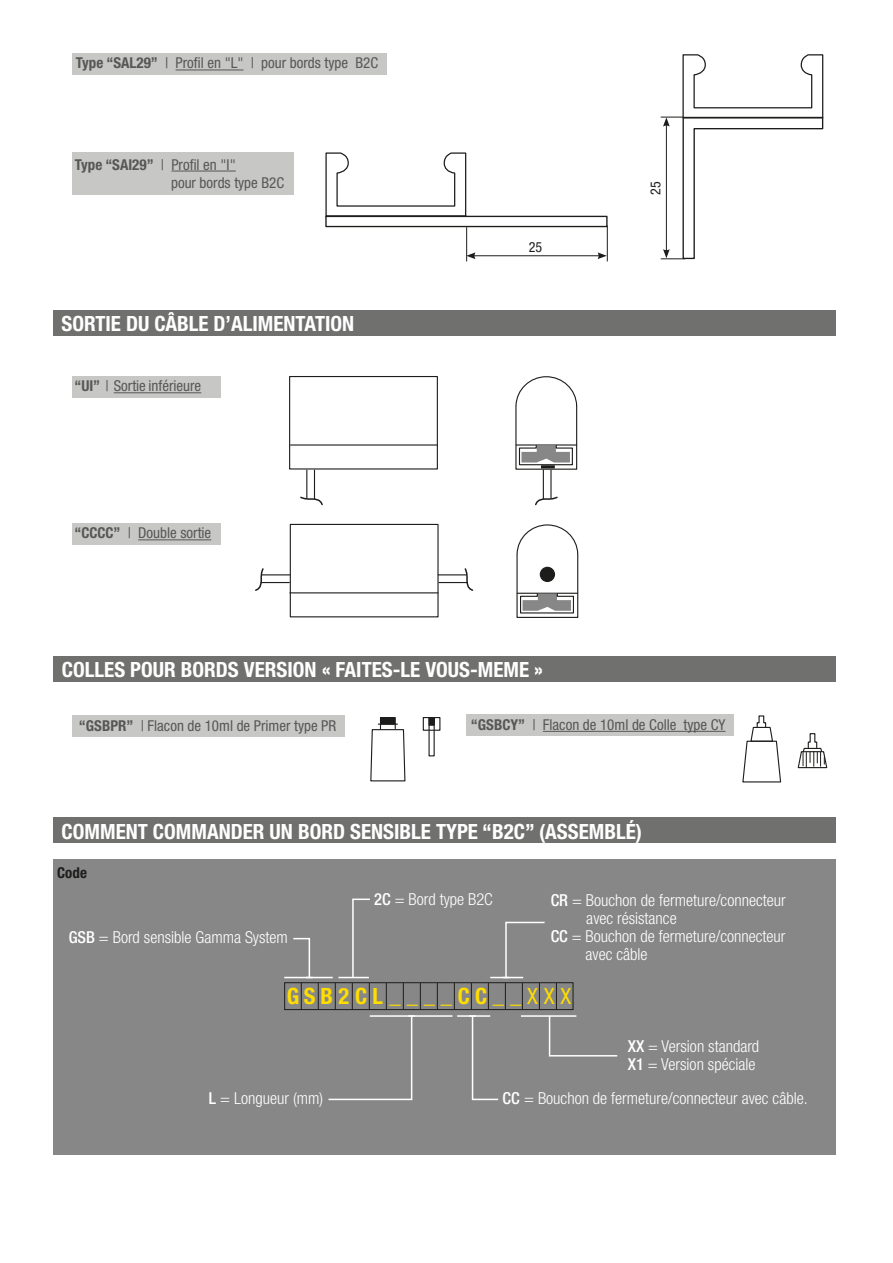
<style>
.page{position:relative;width:893px;height:1263px;background:#fff}
.page>*{position:absolute;margin:0;border:0;box-sizing:border-box;transform-origin:0 0}
.t1{font:700 condensed 22.5px "Helvetica Neue LT Std";letter-spacing:.23em;color:#fd0}
.t2{font:700 condensed 21px "Helvetica Neue LT Std";color:#fff}
.t3{font:300 condensed 16.5px/18px "Helvetica Neue LT Std";color:#fff}
.t4{font:condensed 15px/18px "Helvetica Neue LT Std";color:#575756}
.t5{font:700 condensed 15px "Helvetica Neue LT Std";color:#1d1d1b}
.t6{font:condensed 13.95px "Helvetica Neue LT Std";color:#1d1d1b}
.s1{font-weight:700}
.s2{font-weight:500}
.s3{font-weight:400}
</style>
<div class="page">
<div style="left:53px;top:817px;width:783px;height:26px;background:#70706f"></div>
<div style="left:72px;top:152px;width:221px;height:43px;background:#c7c7c6"></div>
<hr style="left:171px;top:171px;width:65px;height:1px;background:#575756">
<div style="left:72px;top:53px;width:315px;height:21px;background:#c7c7c6"></div>
<hr style="left:176px;top:70px;width:68px;height:1px;background:#575756">
<hr style="left:607px;top:226px;width:1px;height:35px;background:#1d1d1b">
<hr style="left:470px;top:255px;width:131px;height:1px;background:#1d1d1b">
<hr style="left:466px;top:227px;width:1px;height:34px;background:#1d1d1b">
<svg style="left:466px;top:252px;width:9px;height:7px"></svg>
<svg style="left:598px;top:252px;width:9px;height:7px"></svg>
<div style="left:53px;top:310px;width:782px;height:26px;background:#70706f"></div>
<div style="left:72px;top:376px;width:149px;height:21px;background:#c7c7c6"></div>
<hr style="left:114px;top:392px;width:87px;height:1px;background:#575756">
<div style="left:72px;top:523px;width:149px;height:21px;background:#c7c7c6"></div>
<hr style="left:138px;top:539px;width:73px;height:1px;background:#575756">
<div style="left:289px;top:376px;width:149px;height:93px;border:1px solid #1d1d1b"></div>
<hr style="left:290px;top:444px;width:147px;height:2px;background:#1d1d1b">
<svg style="left:300px;top:470px;width:23px;height:36px"></svg>
<svg style="left:515px;top:376px;width:63px;height:130px"></svg>
<div style="left:541px;top:465px;width:14px;height:3px;border:2px solid #1d1d1b"></div>
<svg style="left:516px;top:524px;width:63px;height:94px"></svg>
<div style="left:290px;top:524px;width:149px;height:93px;border:1px solid #1d1d1b"></div>
<svg style="left:255px;top:567px;width:35px;height:25px"></svg>
<hr style="left:290px;top:592px;width:148px;height:1px;background:#1d1d1b">
<svg style="left:438px;top:567px;width:36px;height:25px"></svg>
<div style="left:53px;top:656px;width:783px;height:26px;background:#70706f"></div>
<svg style="left:661px;top:54px;width:163px;height:206px"></svg>
<svg style="left:325px;top:152px;width:283px;height:76px"></svg>
<div style="left:53px;top:859px;width:783px;height:295px;background:#878787"></div>
<hr style="left:284px;top:977px;width:49px;height:1px;background:#fff">
<hr style="left:370px;top:1015px;width:82px;height:2px;background:#fff">
<hr style="left:457px;top:1015px;width:33px;height:2px;background:#fff">
<svg style="left:292px;top:937px;width:27px;height:71px"></svg>
<svg style="left:437px;top:984px;width:1px;height:24px"></svg>
<svg style="left:454px;top:984px;width:1px;height:24px"></svg>
<div style="left:284px;top:982px;width:289px;height:28px;border:1px solid #1d1d1b"></div>
<svg style="left:327px;top:898px;width:94px;height:203px"></svg>
<hr style="left:338px;top:977px;width:31px;height:1px;background:#fff">
<svg style="left:469px;top:921px;width:149px;height:180px"></svg>
<div style="left:423px;top:717px;width:17px;height:14px;border:1px solid #1d1d1b"></div>
<div style="left:429px;top:717px;width:5px;height:8px;background:#1d1d1b"></div>
<div style="left:428px;top:717px;width:7px;height:9px;border:1px solid #1d1d1b"></div>
<div style="left:380px;top:717px;width:15px;height:7px;background:#1d1d1b"></div>
<div style="left:380px;top:717px;width:16px;height:8px;border:1px solid #1d1d1b"></div>
<svg style="left:370px;top:723px;width:36px;height:59px"></svg>
<svg style="left:742px;top:715px;width:40px;height:68px"></svg>
<svg style="left:797px;top:733px;width:31px;height:36px"></svg>
<div style="left:466px;top:714px;width:268px;height:22px;background:#c7c7c6"></div>
<hr style="left:543px;top:731px;width:182px;height:1px;background:#575756">
<div style="left:73px;top:715px;width:272px;height:21px;background:#c7c7c6"></div>
<p class="t4" style="left:76px;top:54px;width:304px"><span class="s1">Type “SAL29”</span> | Profil en "L" | pour bords type B2C</p>
<p class="t4" style="left:171px;top:155px;width:115px;text-indent:-96px"><span class="s1">Type “SAI29”</span> | Profil en "I"<br>pour bords type B2C</p>
<p class="t2" style="left:62px;top:311px;width:294px">SORTIE DU CÂBLE D’ALIMENTATION</p>
<p class="t4" style="left:74px;top:377px;width:128px"><span class="s1">“UI”</span> | Sortie inférieure</p>
<p class="t4" style="left:74px;top:524px;width:138px"><span class="s1">“CCCC”</span> | Double sortie</p>
<p class="t6" style="left:529px;top:239px;width:15px">25</p>
<p class="t2" style="left:62px;top:657px;width:483px">COLLES POUR BORDS VERSION « FAITES-LE VOUS-MEME »</p>
<p class="t6" style="left:647px;top:195px;width:15px;rotate:-90deg">25</p>
<p class="t4" style="left:79px;top:716px;width:259px"><span class="s1">“GSBPR”</span> | Flacon de 10ml de Primer type PR</p>
<p class="t4" style="left:471px;top:715px;width:256px"><span class="s1">“GSBCY”</span> | Flacon de 10ml de Colle type CY</p>
<p class="t2" style="left:62px;top:818px;width:582px">COMMENT COMMANDER UN BORD SENSIBLE TYPE “B2C” (ASSEMBLÉ)</p>
<p class="t5" style="left:57px;top:864px;width:31px">Code</p>
<p class="t3" style="left:69px;top:928px;width:221px"><span class="s2">GSB</span> = Bord sensible Gamma System</p>
<p class="t3" style="left:374px;top:890px;width:120px"><span class="s2">2C</span> = Bord type B2C</p>
<p class="t3" style="left:551px;top:891px;width:237px"><span class="s2">CR</span> = Bouchon de fermeture/connecteur</p>
<p class="t3" style="left:586px;top:909px;width:92px">avec résistance</p>
<p class="t3" style="left:551px;top:927px;width:236px"><span class="s2">CC</span> = Bouchon de fermeture/connecteur</p>
<p class="t3" style="left:586px;top:945px;width:63px">avec câble</p>
<h1 class="t1" style="left:287px;top:982px;width:286px">GSB2CL<span class="s2">____</span>CC<span class="s2">__</span><span class="s3">XXX</span></h1>
<p class="t3" style="left:628px;top:1037px;width:133px"><span class="s2">XX</span> = Version standard<br><span class="s2">X1</span> = Version spéciale</p>
<p class="t3" style="left:209px;top:1089px;width:116px"><span class="s2">L</span> = Longueur (mm)</p>
<p class="t3" style="left:502px;top:1089px;width:307px"><span class="s2">CC</span> = Bouchon de fermeture/connecteur avec câble.</p>
</div>
